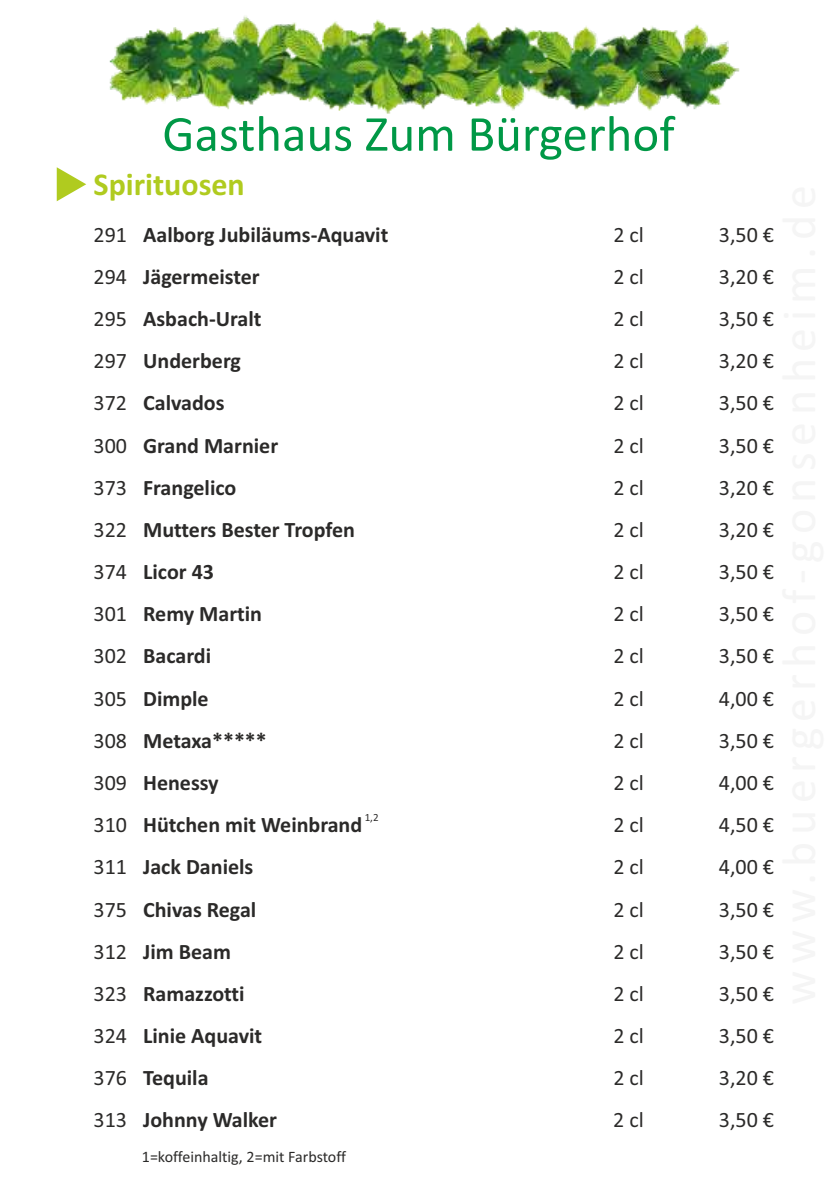
<style>
.page{position:relative;width:840px;height:1191px;background:#fff}
.page>*{position:absolute;margin:0;border:0;box-sizing:border-box;transform-origin:0 0}
.t1{font:50.8px "Calibri";color:#009846}
.t2{font:700 32px "Calibri";color:#b0cb1f}
.t3{font:700 22px "Calibri";color:#2b2a29}
.t4{font:22px "Calibri";color:#2b2a29}
.t5{font:16px "Calibri";color:#2b2a29}
.t6{font:11px "Calibri";color:#2b2a29}
.s1{font-weight:400}
</style>
<div class="page">
<svg style="left:57px;top:167px;width:29px;height:34px"></svg>
<img style="left:109px;top:16px;width:631px;height:98px">
<h1 class="t1" style="left:162px;top:112px;width:513px">Gasthaus Zum Bürgerhof</h1>
<h2 class="t2" style="left:94px;top:171px;width:153px">Spirituosen</h2>
<p class="t3" style="left:94px;top:225px;width:296px"><span class="s1">291</span> Aalborg Jubiläums-Aquavit</p>
<p class="t4" style="left:613px;top:225px;width:32px">2 cl</p>
<p class="t4" style="left:718px;top:225px;width:57px">3,50 €</p>
<p class="t3" style="left:94px;top:267px;width:167px"><span class="s1">294</span> Jägermeister</p>
<p class="t4" style="left:613px;top:267px;width:32px">2 cl</p>
<p class="t4" style="left:718px;top:267px;width:57px">3,20 €</p>
<p class="t3" style="left:94px;top:309px;width:169px"><span class="s1">295</span> Asbach-Uralt</p>
<p class="t4" style="left:613px;top:309px;width:32px">2 cl</p>
<p class="t4" style="left:718px;top:309px;width:57px">3,50 €</p>
<p class="t3" style="left:94px;top:352px;width:149px"><span class="s1">297</span> Underberg</p>
<p class="t4" style="left:613px;top:352px;width:32px">2 cl</p>
<p class="t4" style="left:718px;top:352px;width:57px">3,20 €</p>
<p class="t3" style="left:94px;top:394px;width:132px"><span class="s1">372</span> Calvados</p>
<p class="t4" style="left:613px;top:394px;width:32px">2 cl</p>
<p class="t4" style="left:718px;top:394px;width:57px">3,50 €</p>
<p class="t3" style="left:94px;top:436px;width:186px"><span class="s1">300</span> Grand Marnier</p>
<p class="t4" style="left:613px;top:436px;width:32px">2 cl</p>
<p class="t4" style="left:718px;top:436px;width:57px">3,50 €</p>
<p class="t3" style="left:94px;top:478px;width:144px"><span class="s1">373</span> Frangelico</p>
<p class="t4" style="left:613px;top:478px;width:32px">2 cl</p>
<p class="t4" style="left:718px;top:478px;width:57px">3,20 €</p>
<p class="t3" style="left:94px;top:520px;width:263px"><span class="s1">322</span> Mutters Bester Tropfen</p>
<p class="t4" style="left:613px;top:520px;width:32px">2 cl</p>
<p class="t4" style="left:718px;top:520px;width:57px">3,20 €</p>
<p class="t3" style="left:94px;top:562px;width:122px"><span class="s1">374</span> Licor 43</p>
<p class="t4" style="left:613px;top:562px;width:32px">2 cl</p>
<p class="t4" style="left:718px;top:562px;width:57px">3,50 €</p>
<p class="t3" style="left:94px;top:605px;width:170px"><span class="s1">301</span> Remy Martin</p>
<p class="t4" style="left:613px;top:605px;width:32px">2 cl</p>
<p class="t4" style="left:718px;top:605px;width:57px">3,50 €</p>
<p class="t3" style="left:94px;top:647px;width:119px"><span class="s1">302</span> Bacardi</p>
<p class="t4" style="left:613px;top:647px;width:32px">2 cl</p>
<p class="t4" style="left:718px;top:647px;width:57px">3,50 €</p>
<p class="t3" style="left:94px;top:689px;width:116px"><span class="s1">305</span> Dimple</p>
<p class="t4" style="left:613px;top:689px;width:32px">2 cl</p>
<p class="t4" style="left:718px;top:689px;width:57px">4,00 €</p>
<p class="t3" style="left:94px;top:731px;width:175px"><span class="s1">308</span> Metaxa*****</p>
<p class="t4" style="left:613px;top:731px;width:32px">2 cl</p>
<p class="t4" style="left:718px;top:731px;width:57px">3,50 €</p>
<p class="t3" style="left:94px;top:773px;width:126px"><span class="s1">309</span> Henessy</p>
<p class="t4" style="left:613px;top:773px;width:32px">2 cl</p>
<p class="t4" style="left:718px;top:773px;width:57px">4,00 €</p>
<p class="t6" style="left:364px;top:813px;width:15px">1,2</p>
<p class="t3" style="left:94px;top:815px;width:270px"><span class="s1">310</span> Hütchen mit Weinbrand</p>
<p class="t4" style="left:613px;top:815px;width:32px">2 cl</p>
<p class="t4" style="left:718px;top:815px;width:57px">4,50 €</p>
<p class="t3" style="left:94px;top:858px;width:161px"><span class="s1">311</span> Jack Daniels</p>
<p class="t4" style="left:613px;top:858px;width:32px">2 cl</p>
<p class="t4" style="left:718px;top:858px;width:57px">4,00 €</p>
<p class="t3" style="left:93px;top:900px;width:164px"><span class="s1">375</span> Chivas Regal</p>
<p class="t4" style="left:613px;top:900px;width:32px">2 cl</p>
<p class="t4" style="left:718px;top:900px;width:57px">3,50 €</p>
<p class="t3" style="left:93px;top:942px;width:139px"><span class="s1">312</span> Jim Beam</p>
<p class="t4" style="left:613px;top:942px;width:32px">2 cl</p>
<p class="t4" style="left:718px;top:942px;width:57px">3,50 €</p>
<p class="t3" style="left:93px;top:984px;width:152px"><span class="s1">323</span> Ramazzotti</p>
<p class="t4" style="left:613px;top:984px;width:32px">2 cl</p>
<p class="t4" style="left:718px;top:984px;width:57px">3,50 €</p>
<p class="t3" style="left:93px;top:1026px;width:170px"><span class="s1">324</span> Linie Aquavit</p>
<p class="t4" style="left:613px;top:1026px;width:32px">2 cl</p>
<p class="t4" style="left:718px;top:1026px;width:57px">3,50 €</p>
<p class="t3" style="left:93px;top:1068px;width:116px"><span class="s1">376</span> Tequila</p>
<p class="t4" style="left:613px;top:1068px;width:32px">2 cl</p>
<p class="t4" style="left:718px;top:1068px;width:57px">3,20 €</p>
<p class="t3" style="left:93px;top:1110px;width:185px"><span class="s1">313</span> Johnny Walker</p>
<p class="t4" style="left:613px;top:1110px;width:32px">2 cl</p>
<p class="t4" style="left:718px;top:1110px;width:57px">3,50 €</p>
<p class="t5" style="left:142px;top:1150px;width:205px">1=koffeinhaltig, 2=mit Farbstoff</p>
</div>
